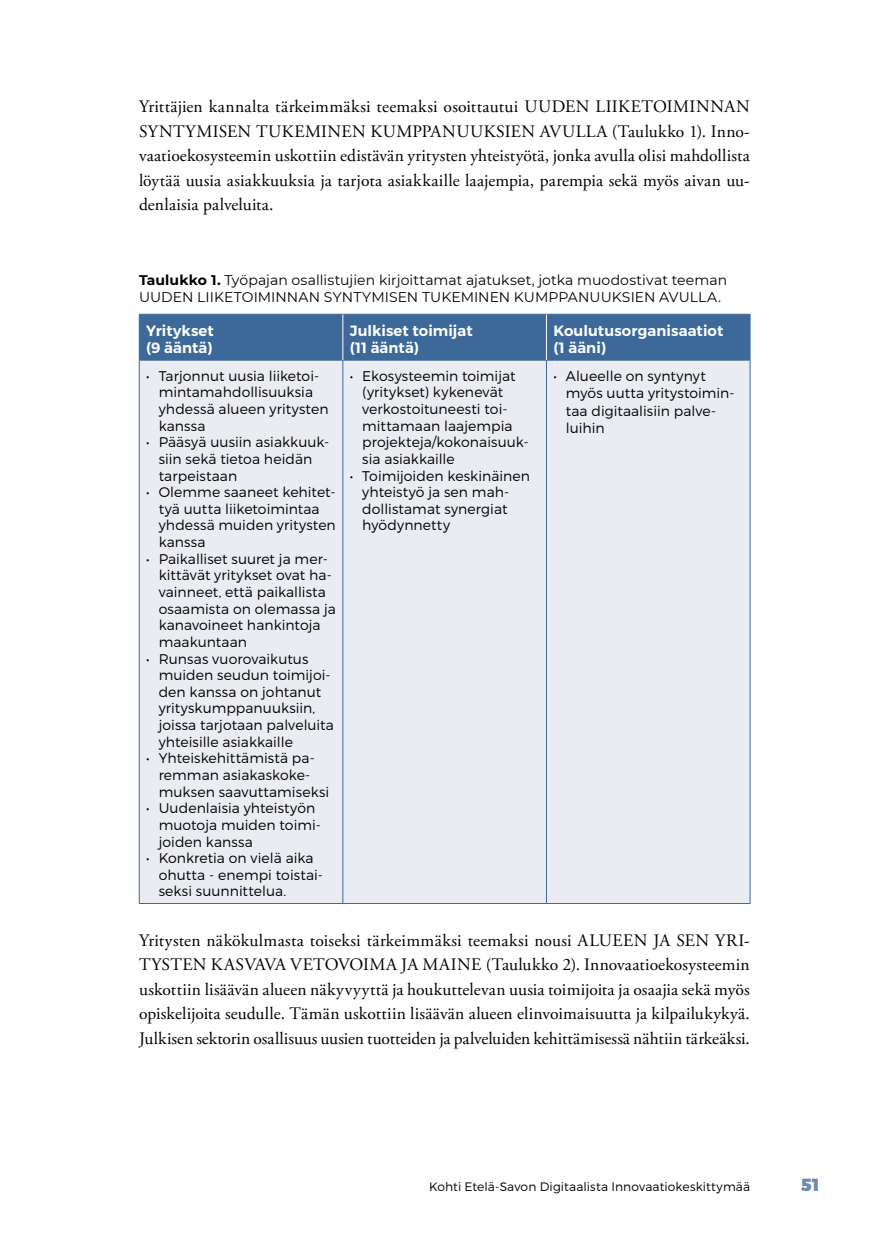
<style>
.page{position:relative;width:874px;height:1241px;background:#fff}
.page>*{position:absolute;margin:0;border:0;box-sizing:border-box;transform-origin:0 0}
.Leipis_ei_sisennystä{font:17.5px/24.5px "Adobe Garamond Pro";letter-spacing:.005em;color:#000;text-align:justify}
.t1{font:900 17.5px "Montserrat";color:#708bb2}
.Taulukkoteksti{font:600 14.88px/17.5px "Montserrat";letter-spacing:.005em;color:#fff}
.t2{font:300 14px/16.6px "Montserrat";letter-spacing:.005em;color:#000}
.kuvaaja_kuvateksti{font:14px/17.5px "Montserrat";color:#000}
.t3{font:300 12.25px "Montserrat";letter-spacing:.01em;color:#000}
.s1{font-weight:700}
</style>
<div class="page">
<div style="left:140px;top:315px;width:609px;height:45px;background:#3c6999"></div>
<div style="left:140px;top:361px;width:609px;height:542px;background:#eaecf2"></div>
<hr style="left:139px;top:314px;width:204px;height:1px;background:#3c6999">
<hr style="left:139px;top:314px;width:1px;height:46px;background:#3c6999">
<hr style="left:343px;top:314px;width:203px;height:1px;background:#3c6999">
<hr style="left:546px;top:314px;width:203px;height:1px;background:#3c6999">
<hr style="left:749px;top:314px;width:1px;height:46px;background:#3c6999">
<hr style="left:139px;top:360px;width:204px;height:1px;background:#3c6999">
<hr style="left:139px;top:360px;width:1px;height:543px;background:#3c6999">
<hr style="left:343px;top:360px;width:203px;height:1px;background:#3c6999">
<hr style="left:342px;top:360px;width:1px;height:543px;background:#3c6999">
<hr style="left:546px;top:360px;width:203px;height:1px;background:#3c6999">
<hr style="left:546px;top:360px;width:1px;height:543px;background:#3c6999">
<hr style="left:749px;top:360px;width:1px;height:543px;background:#3c6999">
<hr style="left:139px;top:903px;width:204px;height:1px;background:#3c6999">
<hr style="left:343px;top:903px;width:203px;height:1px;background:#3c6999">
<hr style="left:546px;top:903px;width:203px;height:1px;background:#3c6999">
<hr style="left:342px;top:314px;width:1px;height:46px;background:#fff">
<hr style="left:546px;top:314px;width:1px;height:46px;background:#fff">
<p class="Leipis_ei_sisennystä" style="left:139px;top:95px;width:612px">Yrittäjien kannalta tärkeimmäksi teemaksi osoittautui UUDEN LIIKETOIMINNAN SYNTYMISEN TUKEMINEN KUMPPANUUKSIEN AVULLA (Taulukko 1). Inno&shy;vaatioekosysteemin uskottiin edistävän yritysten yhteistyötä, jonka avulla olisi mahdollista löytää uusia asiakkuuksia ja tarjota asiakkaille laajempia, parempia sekä myös aivan uu&shy;denlaisia palveluita.</p>
<p class="kuvaaja_kuvateksti" style="left:139px;top:270px;width:589px"><span class="s1">Taulukko 1.</span> Työpajan osallistujien kirjoittamat ajatukset, jotka muodostivat teeman<br>UUDEN LIIKETOIMINNAN SYNTYMISEN TUKEMINEN KUMPPANUUKSIEN AVULLA.</p>
<p class="Taulukkoteksti" style="left:146px;top:322px;width:69px">Yritykset (9 ääntä)</p>
<p class="Taulukkoteksti" style="left:350px;top:322px;width:124px">Julkiset toimijat (11 ääntä)</p>
<p class="Taulukkoteksti" style="left:553px;top:322px;width:171px">Koulutusorganisaatiot (1 ääni)</p>
<p class="t2" style="left:159px;top:367px;width:171px;text-indent:-12px">• Tarjonnut uusia liiketoi&shy;mintamahdollisuuksia yhdessä alueen yritysten kanssa</p>
<p class="t2" style="left:159px;top:433px;width:172px;text-indent:-12px">• Pääsyä uusiin asiakkuuk&shy;siin sekä tietoa heidän tarpeistaan</p>
<p class="t2" style="left:159px;top:483px;width:178px;text-indent:-12px">• Olemme saaneet kehitet&shy;tyä uutta liiketoimintaa yhdessä muiden yritysten kanssa</p>
<p class="t2" style="left:159px;top:550px;width:178px;text-indent:-12px">• Paikalliset suuret ja mer&shy;kittävät yritykset ovat ha&shy;vainneet, että paikallista osaamista on olemassa ja kanavoineet hankintoja maakuntaan</p>
<p class="t2" style="left:159px;top:650px;width:177px;text-indent:-12px">• Runsas vuorovaikutus muiden seudun toimijoi&shy;den kanssa on johtanut yrityskumppanuuksiin, joissa tarjotaan palveluita yhteisille asiakkaille</p>
<p class="t2" style="left:159px;top:749px;width:172px;text-indent:-12px">• Yhteiskehittämistä pa&shy;remman asiakaskoke&shy;muksen saavuttamiseksi</p>
<p class="t2" style="left:159px;top:799px;width:164px;text-indent:-12px">• Uudenlaisia yhteistyön muotoja muiden toimi&shy;joiden kanssa</p>
<p class="t2" style="left:159px;top:849px;width:166px;text-indent:-12px">• Konkretia on vielä aika ohutta - enempi toistai&shy;seksi suunnittelua.</p>
<p class="t2" style="left:362px;top:367px;width:168px;text-indent:-12px">• Ekosysteemin toimijat (yritykset) kykenevät verkostoituneesti toi&shy;mittamaan laajempia projekteja/kokonaisuuk&shy;sia asiakkaille</p>
<p class="t2" style="left:362px;top:467px;width:169px;text-indent:-12px">• Toimijoiden keskinäinen yhteistyö ja sen mah&shy;dollistamat synergiat hyödynnetty</p>
<p class="t2" style="left:565px;top:367px;width:170px;line-height:17.5px;text-indent:-12px">• Alueelle on syntynyt myös uutta yritystoimin&shy;taa digitaalisiin palve&shy;luihin</p>
<p class="Leipis_ei_sisennystä" style="left:139px;top:928px;width:612px">Yritysten näkökulmasta toiseksi tärkeimmäksi teemaksi nousi ALUEEN JA SEN YRI-TYSTEN KASVAVA VETOVOIMA JA MAINE (Taulukko 2). Innovaatioekosysteemin uskottiin lisäävän alueen näkyvyyttä ja houkuttelevan uusia toimijoita ja osaajia sekä myös opiskelijoita seudulle. Tämän uskottiin lisäävän alueen elinvoimaisuutta ja kilpailukykyä.<br>Julkisen sektorin osallisuus uusien tuotteiden ja palveluiden kehittämisessä nähtiin tärkeäksi.</p>
<p class="t3" style="left:429px;top:1178px;width:322px">Kohti Etelä-Savon Digitaalista Innovaatiokeskittymää</p>
<p class="t1" style="left:800px;top:1173px;width:20px">51</p>
</div>
